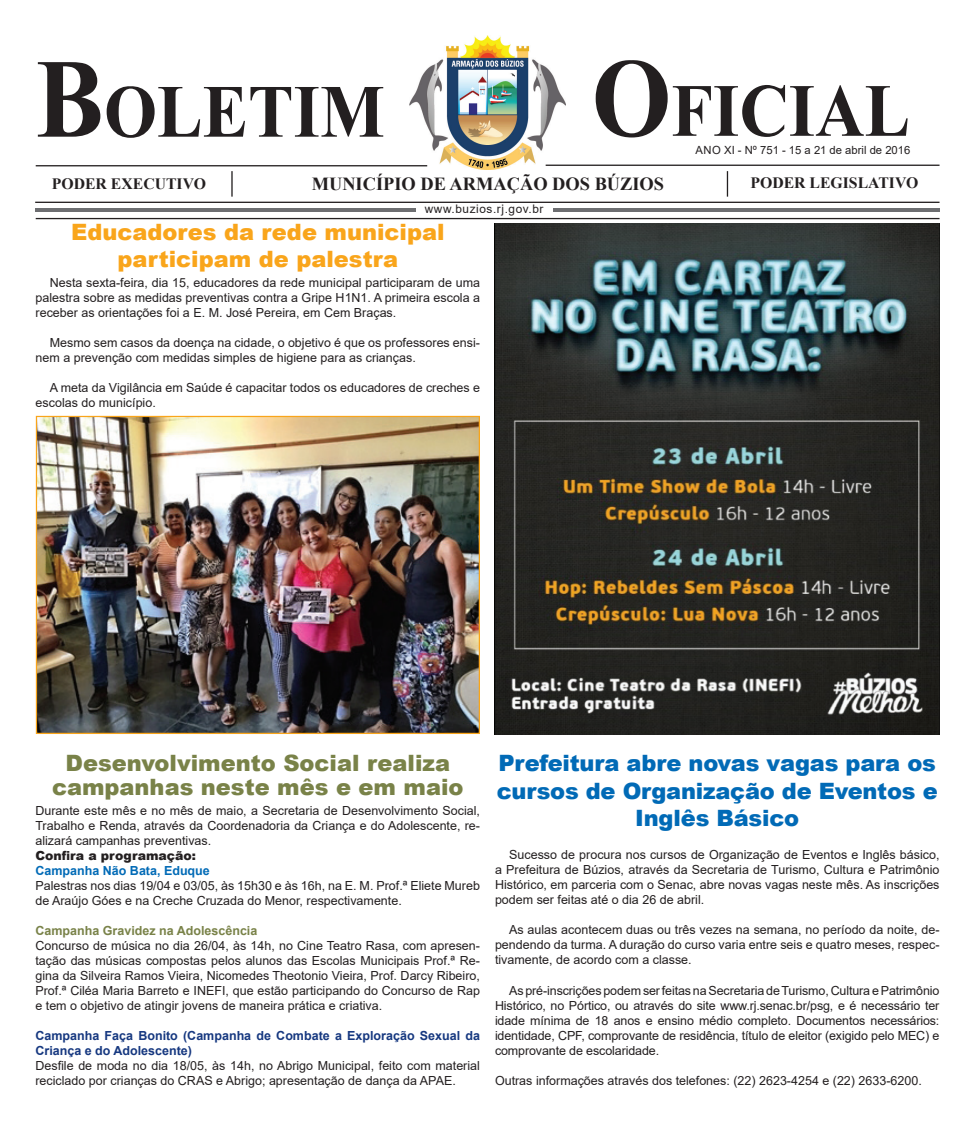
<style>
.page{position:relative;width:975px;height:1124px;background:#fff}
.page>*{position:absolute;margin:0;border:0;box-sizing:border-box;transform-origin:0 0}
.t1{font:700 75px "Times New Roman";color:#231f20;scale:.91 1}
.t2{font:900 22.5px/27.5px "Arial";letter-spacing:-.01em;color:#016ab6;text-align:center}
.t3{font:900 22.5px/23.8px "Arial";color:#798248;text-align:center}
.t4{font:900 22.5px/27px "Arial";color:#f9a51b;text-align:center}
.t5{font:700 18.38px "Times New Roman";color:#231f20}
.t6{font:700 15.75px "Times New Roman";color:#231f20}
.t7{font:12.5px/15px "Arial";color:#231f20;text-align:justify}
.t8{font:700 12.5px/15px "Arial";color:#163880}
.t9{font:700 12.5px "Arial";color:#798248}
.t10{font:700 12.5px "Arial";color:#016ab6}
.t11{font:900 12.5px "Arial";color:#231f20}
.t12{font:11.75px "Arial";letter-spacing:.05em;color:#231f20}
.t13{font:11.25px "Arial";color:#231f20}
.s1{font-size:112.5px}
</style>
<div class="page">
<hr style="left:36px;top:218px;width:903px;height:1px;background:#231f20">
<hr style="left:35px;top:202px;width:904px;height:1px;background:#231f20">
<hr style="left:231px;top:171px;width:2px;height:26px;background:#231f20">
<hr style="left:726px;top:171px;width:2px;height:26px;background:#231f20">
<hr style="left:36px;top:208px;width:380px;height:4px;background:#6d6e71">
<hr style="left:552px;top:208px;width:387px;height:4px;background:#6d6e71">
<img style="left:410px;top:36px;width:155px;height:133px">
<hr style="left:545px;top:164px;width:394px;height:2px;background:#231f20">
<hr style="left:36px;top:165px;width:391px;height:1px;background:#231f20">
<img style="left:495px;top:224px;width:444px;height:510px">
<img style="left:38px;top:418px;width:440px;height:314px">
<div style="left:36px;top:416px;width:444px;height:318px;border:1px solid #f9a51b"></div>
<h1 class="t1" style="left:36px;top:57px;width:385px"><span class="s1">B</span>OLETIM</h1>
<h1 class="t1" style="left:591px;top:57px;width:351px"><span class="s1">O</span>FICIAL</h1>
<p class="t13" style="left:695px;top:142px;width:216px">ANO XI - Nº 751 - 15 a 21 de abril de 2016</p>
<p class="t6" style="left:52px;top:172px;width:156px">PODER EXECUTIVO</p>
<h3 class="t5" style="left:312px;top:171px;width:354px">MUNICÍPIO DE ARMAÇÃO DOS BÚZIOS</h3>
<p class="t6" style="left:750px;top:171px;width:169px">PODER LEGISLATIVO</p>
<p class="t12" style="left:425px;top:201px;width:120px">www.buzios.rj.gov.br</p>
<h2 class="t4" style="left:71px;top:217px;width:375px">Educadores da rede municipal participam de palestra</h2>
<p class="t7" style="left:36px;top:275px;width:446px;text-indent:14px">Nesta sexta-feira, dia 15, educadores da rede municipal participaram de uma palestra sobre as medidas preventivas contra a Gripe H1N1. A primeira escola a receber as orientações foi a E. M. José Pereira, em Cem Braças.</p>
<p class="t7" style="left:36px;top:335px;width:446px;text-indent:14px">Mesmo sem casos da doença na cidade, o objetivo é que os professores ensi&shy;nem a prevenção com medidas simples de higiene para as crianças.</p>
<p class="t7" style="left:36px;top:380px;width:446px;text-indent:14px">A meta da Vigilância em Saúde é capacitar todos os educadores de creches e escolas do município.</p>
<h2 class="t3" style="left:52px;top:750px;width:413px">Desenvolvimento Social realiza campanhas neste mês e em maio</h2>
<p class="t7" style="left:35px;top:802px;width:446px">Durante este mês e no mês de maio, a Secretaria de Desenvolvimento Social, Trabalho e Renda, através da Coordenadoria da Criança e do Adolescente, re&shy;alizará campanhas preventivas.</p>
<p class="t11" style="left:35px;top:846px;width:162px">Confira a programação:</p>
<p class="t10" style="left:35px;top:861px;width:176px">Campanha Não Bata, Eduque</p>
<p class="t7" style="left:35px;top:877px;width:446px">Palestras nos dias 19/04 e 03/05, às 15h30 e às 16h, na E. M. Prof.ª Eliete Mureb de Araújo Góes e na Creche Cruzada do Menor, respectivamente.</p>
<p class="t9" style="left:35px;top:921px;width:223px">Campanha Gravidez na Adolescência</p>
<p class="t7" style="left:35px;top:937px;width:446px">Concurso de música no dia 26/04, às 14h, no Cine Teatro Rasa, com apresen&shy;tação das músicas compostas pelos alunos das Escolas Municipais Prof.ª Re&shy;gina da Silveira Ramos Vieira, Nicomedes Theotonio Vieira, Prof. Darcy Ribeiro, Prof.ª Ciléa Maria Barreto e INEFI, que estão participando do Concurso de Rap e tem o objetivo de atingir jovens de maneira prática e criativa.</p>
<p class="t8" style="left:35px;top:1028px;width:446px">Campanha Faça Bonito (Campanha de Combate a Exploração Sexual da<br>Criança e do Adolescente)</p>
<p class="t7" style="left:35px;top:1057px;width:446px">Desfile de moda no dia 18/05, às 14h, no Abrigo Municipal, feito com material reciclado por crianças do CRAS e Abrigo; apresentação de dança da APAE.</p>
<h2 class="t2" style="left:496px;top:748px;width:442px">Prefeitura abre novas vagas para os cursos de Organização de Eventos e<br>Inglês básico</h2>
<p class="t7" style="left:495px;top:847px;width:446px;text-indent:14px">Sucesso de procura nos cursos de Organização de Eventos e Inglês básico, a Prefeitura de Búzios, através da Secretaria de Turismo, Cultura e Patrimônio Histórico, em parceria com o Senac, abre novas vagas neste mês. As inscrições podem ser feitas até o dia 26 de abril.</p>
<p class="t7" style="left:495px;top:922px;width:446px;text-indent:14px">As aulas acontecem duas ou três vezes na semana, no período da noite, de&shy;pendendo da turma. A duração do curso varia entre seis e quatro meses, respec&shy;tivamente, de acordo com a classe.</p>
<p class="t7" style="left:495px;top:982px;width:446px;text-indent:14px">As pré-inscrições podem ser feitas na Secretaria de Turismo, Cultura e Patrimônio Histórico, no Pórtico, ou através do site www.rj.senac.br/psg, e é necessário ter idade mínima de 18 anos e ensino médio completo. Documentos necessários: identidade, CPF, comprovante de residência, título de eleitor (exigido pelo MEC) e comprovante de escolaridade.</p>
<p class="t7" style="left:495px;top:1072px;width:428px">Outras informações através dos telefones: (22) 2623-4254 e (22) 2633-6200.</p>
</div>
